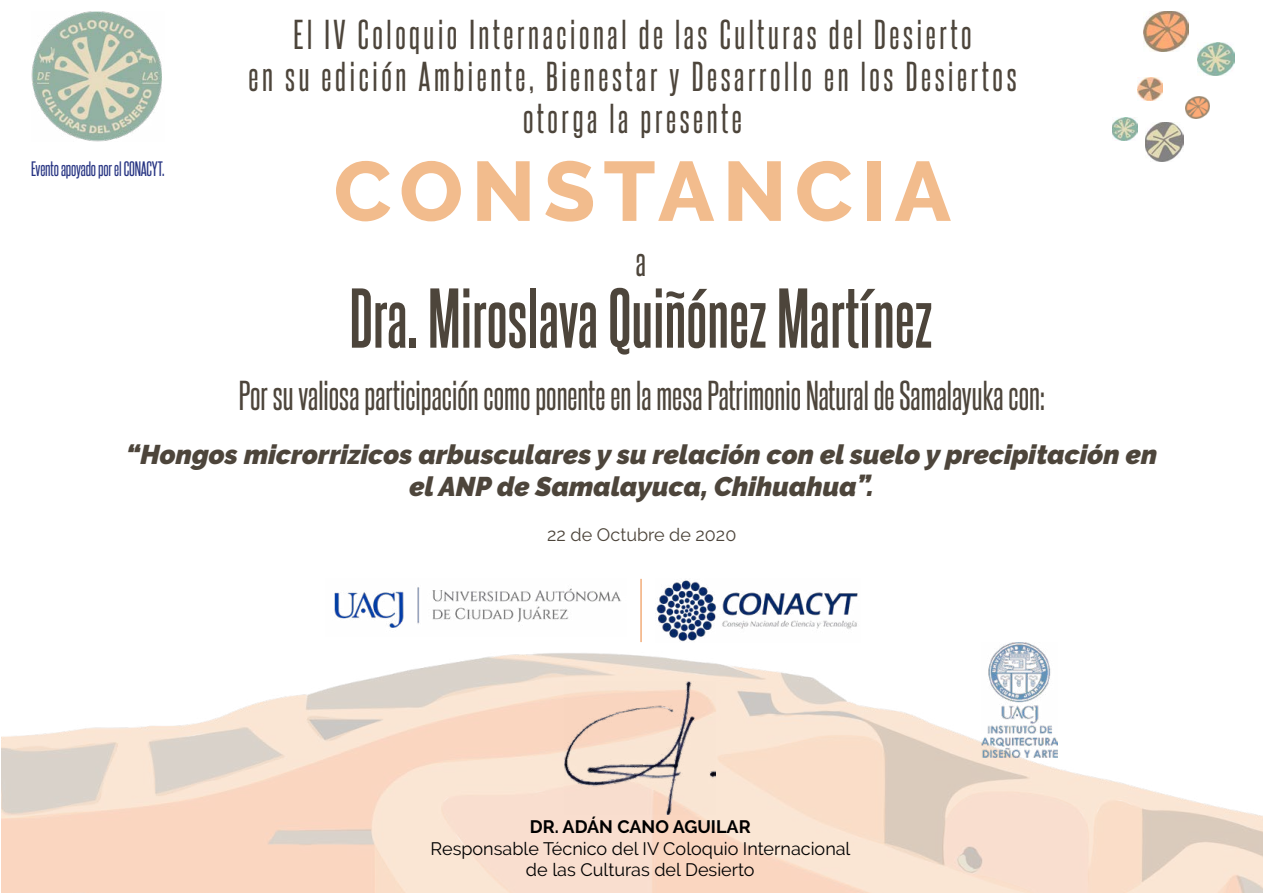
<style>
.page{position:relative;width:1263px;height:893px;background:#fff}
.page>*{position:absolute;margin:0;border:0;box-sizing:border-box;transform-origin:0 0}
.t1{font:800 84px "Raleway";letter-spacing:.1em;color:#f2bc8d}
.t2{font:700 72px "Steelfish Rg";color:#4d453b}
.t3{font:36px/42px "Steelfish Rg";letter-spacing:.1em;color:#4d453b;text-align:center}
.t4{font:36px "Steelfish Rg";color:#4d453b}
.t5{font:italic 900 27px/32.4px "Raleway";color:#4d453b;text-align:center}
.t6{font:18px/21.6px "Raleway";color:#000;text-align:center}
.t7{font:18px "Steelfish Rg";letter-spacing:-.01em;color:#283583}
.t8{font:700 18px "Raleway";color:#000}
.t9{font:18px "Raleway";color:#4d453b}
</style>
<div class="page">
<img style="left:1px;top:613px;width:1262px;height:279px">
<img style="left:1185px;top:97px;width:25px;height:21px">
<img style="left:1137px;top:77px;width:26px;height:24px">
<img style="left:1198px;top:42px;width:36px;height:33px">
<img style="left:1145px;top:122px;width:39px;height:39px">
<img style="left:1143px;top:11px;width:45px;height:40px">
<img style="left:1113px;top:118px;width:24px;height:23px">
<img style="left:31px;top:11px;width:131px;height:130px">
<img style="left:326px;top:587px;width:300px;height:50px">
<img style="left:656px;top:580px;width:205px;height:62px">
<hr style="left:640px;top:579px;width:2px;height:63px;background:#f2ad7a">
<img style="left:565px;top:682px;width:151px;height:133px">
<img style="left:981px;top:642px;width:77px;height:116px">
<p class="t7" style="left:31px;top:158px;width:135px">Evento apoyado por el CONACYT.</p>
<p class="t3" style="left:248px;top:13px;width:770px">El IV Coloquio Internacional de las Culturas del Desierto<br>en su edición Ambiente, Bienestar y Desarrollo en los Desiertos otorga la presente</p>
<h1 class="t1" style="left:334px;top:144px;width:619px">CONSTANCIA</h1>
<p class="t3" style="left:636px;top:239px;width:12px">a</p>
<h2 class="t2" style="left:349px;top:267px;width:585px">Dra. Miroslava Quiñónez Martínez</h2>
<p class="t4" style="left:239px;top:373px;width:808px">Por su valiosa participación como ponente en la mesa Patrimonio Natural de Samalayuka con:</p>
<p class="t5" style="left:126px;top:438px;width:1032px">“Hongos microrrizicos arbusculares y su relación con el suelo y precipitación en el ANP de Samalayuca, Chihuahua”.</p>
<p class="t9" style="left:547px;top:524px;width:191px">22 de Octubre de 2020</p>
<p class="t8" style="left:530px;top:817px;width:222px">DR. ADÁN CANO AGUILAR</p>
<p class="t6" style="left:431px;top:838px;width:421px">Responsable Técnico del IV Coloquio Internacional de las Culturas del Desierto</p>
</div>
